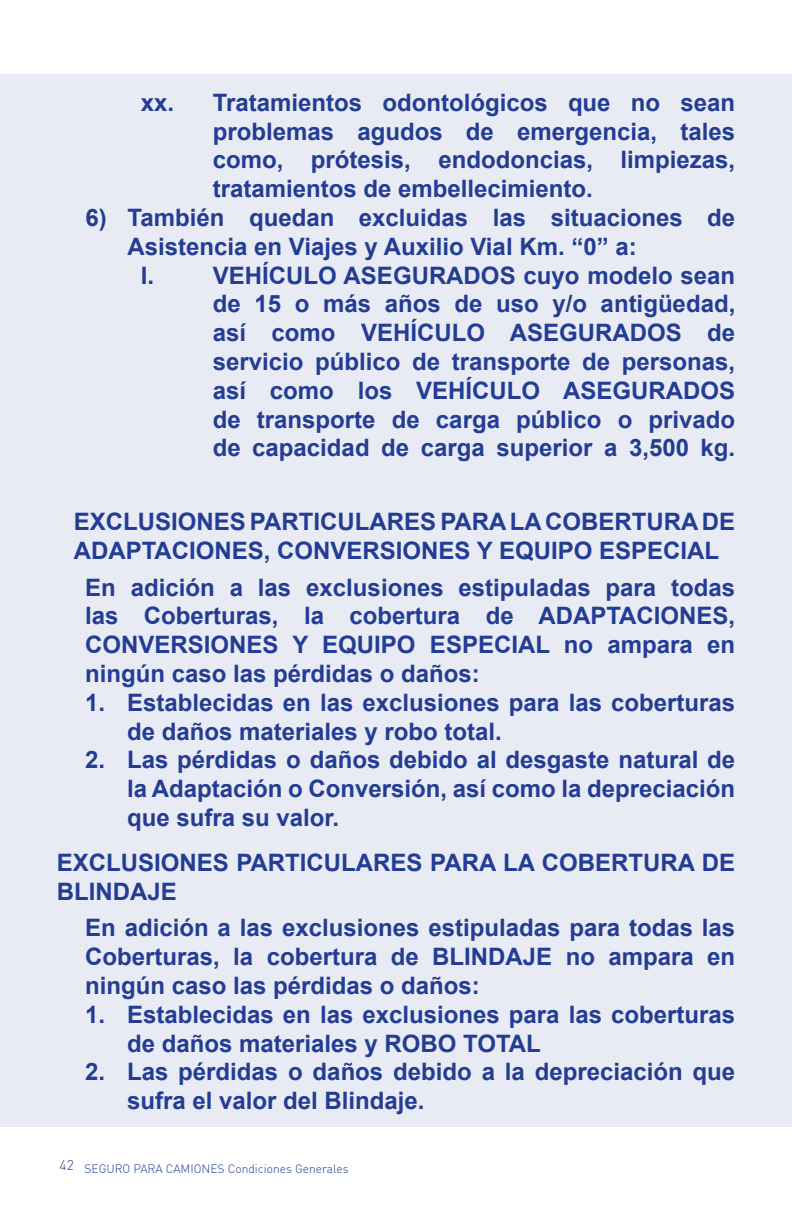
<style>
.page{position:relative;width:792px;height:1224px;background:#fff}
.page>*{position:absolute;margin:0;border:0;box-sizing:border-box;transform-origin:0 0}
.List_Paragraph{font:700 24px/28.8px "Arial";color:#233d95;text-align:justify}
.Heading_3{font:700 24px/28.8px "Arial";color:#233d95}
.t1{font:300 12px "DIN Offc";color:#233d95}
</style>
<div class="page">
<div style="left:0;top:74px;width:792px;height:1053px;background:#e9ebf4"></div>
<p class="List_Paragraph" style="left:213px;top:89px;width:524px;text-indent:-72px">xx. Tratamientos odontológicos que no sean problemas agudos de emergencia, tales como, prótesis, endodoncias, limpiezas, tratamientos de embellecimiento.</p>
<p class="List_Paragraph" style="left:128px;top:204px;width:609px;text-indent:-42px">6) También quedan excluidas las situaciones de<br>Asistencia en Viajes y Auxilio Vial Km. “0” a:</p>
<p class="List_Paragraph" style="left:141px;top:262px;width:15px">I.</p>
<p class="List_Paragraph" style="left:213px;top:262px;width:524px">VEHÍCULO ASEGURADOS cuyo modelo sean de 15 o más años de uso y/o antigüedad, así como VEHÍCULO ASEGURADOS de servicio público de transporte de personas, así como los VEHÍCULO ASEGURADOS de transporte de carga público o privado de capacidad de carga superior a 3,500 kg.</p>
<p class="Heading_3" style="left:74px;top:508px;width:663px">EXCLUSIONES PARTICULARES PARA LA COBERTURA DE<br>ADAPTACIONES, CONVERSIONES Y EQUIPO ESPECIAL</p>
<p class="List_Paragraph" style="left:85px;top:574px;width:652px">En adición a las exclusiones estipuladas para todas las Coberturas, la cobertura de ADAPTACIONES, CONVERSIONES Y EQUIPO ESPECIAL no ampara en ningún caso las pérdidas o daños:</p>
<p class="List_Paragraph" style="left:127px;top:689px;width:610px;text-indent:-42px">1. Establecidas en las exclusiones para las coberturas de daños materiales y robo total.</p>
<p class="List_Paragraph" style="left:127px;top:746px;width:610px;text-indent:-42px">2. Las pérdidas o daños debido al desgaste natural de la Adaptación o Conversión, así como la depreciación que sufra su valor.</p>
<p class="Heading_3" style="left:57px;top:849px;width:680px">EXCLUSIONES PARTICULARES PARA LA COBERTURA DE<br>BLINDAJE</p>
<p class="List_Paragraph" style="left:85px;top:914px;width:652px">En adición a las exclusiones estipuladas para todas las Coberturas, la cobertura de BLINDAJE no ampara en ningún caso las pérdidas o daños:</p>
<p class="List_Paragraph" style="left:127px;top:1001px;width:610px;text-indent:-42px">1. Establecidas en las exclusiones para las coberturas de daños materiales y ROBO TOTAL</p>
<p class="List_Paragraph" style="left:127px;top:1058px;width:610px;text-indent:-42px">2. Las pérdidas o daños debido a la depreciación que sufra el valor del Blindaje.</p>
<p class="t1" style="left:59px;top:1161px;width:291px"><sup>42</sup> SEGURO PARA CAMIONES Condiciones Generales</p>
</div>
